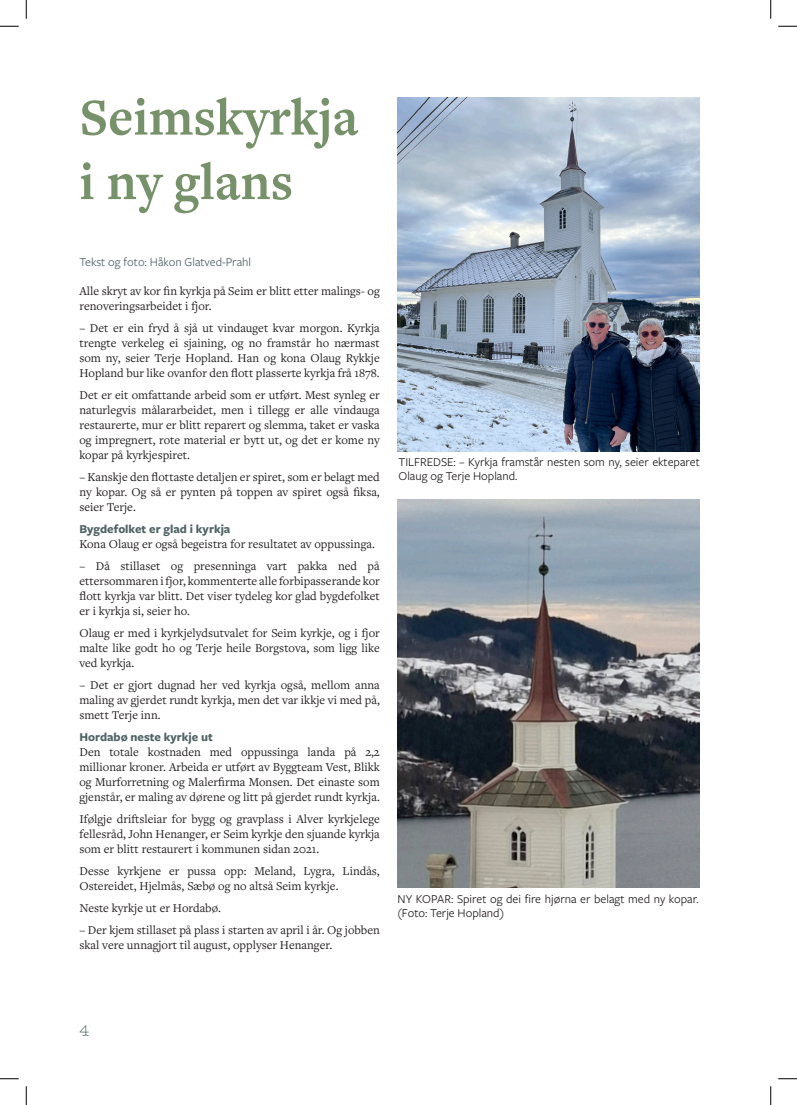
<style>
.page{position:relative;width:797px;height:1105px;background:#fff}
.page>*{position:absolute;margin:0;border:0;box-sizing:border-box;transform-origin:0 0}
.Artikkel_tittel{font:700 53.75px "Freight Text Pro";color:#77916a}
.Brødtekst{font:12.5px/15px "Freight Text Pro";color:#231f20;text-align:justify}
.Bildetekst{font:12.5px/14.4px "Freight Sans Pro";color:#231f20}
.Undertittel{font:700 12.5px "Freight Sans Pro";color:#516366}
.Byline{font:12.5px "Freight Sans Pro";color:#516366}
.t1{font:12.5px "Maritime Champion";color:#516366}
</style>
<div class="page">
<img style="left:397px;top:97px;width:302px;height:354px">
<img style="left:397px;top:499px;width:302px;height:388px">
<svg style="left:0;top:25px;width:19px;height:2px"></svg>
<svg style="left:778px;top:25px;width:19px;height:2px"></svg>
<svg style="left:0;top:1078px;width:19px;height:1px"></svg>
<svg style="left:778px;top:1078px;width:19px;height:1px"></svg>
<svg style="left:25px;top:0;width:2px;height:19px"></svg>
<svg style="left:25px;top:1086px;width:2px;height:19px"></svg>
<svg style="left:770px;top:0;width:1px;height:19px"></svg>
<svg style="left:770px;top:1086px;width:1px;height:19px"></svg>
<p class="Artikkel_tittel" style="left:79px;top:81px;width:280px">Seimskyrkja</p>
<p class="Artikkel_tittel" style="left:79px;top:146px;width:215px">i ny glans</p>
<p class="Byline" style="left:79px;top:253px;width:173px">Tekst og foto: Håkon Glatved-Prahl</p>
<p class="Brødtekst" style="left:79px;top:283px;width:302px">Alle skryt av kor fin kyrkja på Seim er blitt etter malings- og renoveringsarbeidet i fjor.</p>
<p class="Brødtekst" style="left:79px;top:320px;width:302px">– Det er ein fryd å sjå ut vindauget kvar morgon. Kyrkja trengte verkeleg ei sjaining, og no framstår ho nærmast som ny, seier Terje Hopland. Han og kona Olaug Rykkje Hopland bur like ovanfor den flott plasserte kyrkja frå 1878.</p>
<p class="Brødtekst" style="left:79px;top:387px;width:302px">Det er eit omfattande arbeid som er utført. Mest synleg er naturlegvis målararbeidet, men i tillegg er alle vindauga restaurerte, mur er blitt reparert og slemma, taket er vaska og impregnert, rote material er bytt ut, og det er kome ny kopar på kyrkjespiret.</p>
<p class="Brødtekst" style="left:79px;top:469px;width:302px">– Kanskje den flottaste detaljen er spiret, som er belagt med ny kopar. Og så er pynten på toppen av spiret også fiksa, seier Terje.</p>
<p class="Undertittel" style="left:79px;top:520px;width:152px">Bygdefolket er glad i kyrkja</p>
<p class="Brødtekst" style="left:79px;top:536px;width:297px">Kona Olaug er også begeistra for resultatet av oppussinga.</p>
<p class="Brødtekst" style="left:79px;top:558px;width:302px">– Då stillaset og presenninga vart pakka ned på ettersommaren i fjor, kommenterte alle forbipasserande kor flott kyrkja var blitt. Det viser tydeleg kor glad bygdefolket er i kyrkja si, seier ho.</p>
<p class="Brødtekst" style="left:79px;top:625px;width:302px">Olaug er med i kyrkjelydsutvalet for Seim kyrkje, og i fjor malte like godt ho og Terje heile Borgstova, som ligg like ved kyrkja.</p>
<p class="Brødtekst" style="left:79px;top:677px;width:302px">– Det er gjort dugnad her ved kyrkja også, mellom anna maling av gjerdet rundt kyrkja, men det var ikkje vi med på, smett Terje inn.</p>
<p class="Undertittel" style="left:79px;top:728px;width:135px">Hordabø neste kyrkje ut</p>
<p class="Brødtekst" style="left:79px;top:744px;width:302px">Den totale kostnaden med oppussinga landa på 2,2 millionar kroner. Arbeida er utført av Byggteam Vest, Blikk og Murforretning og Malerfirma Monsen. Det einaste som gjenstår, er maling av dørene og litt på gjerdet rundt kyrkja.</p>
<p class="Brødtekst" style="left:79px;top:811px;width:302px">Ifølgje driftsleiar for bygg og gravplass i Alver kyrkjelege fellesråd, John Henanger, er Seim kyrkje den sjuande kyrkja som er blitt restaurert i kommunen sidan 2021.</p>
<p class="Brødtekst" style="left:79px;top:863px;width:302px">Desse kyrkjene er pussa opp: Meland, Lygra, Lindås,<br>Ostereidet, Hjelmås, Sæbø og no altså Seim kyrkje.</p>
<p class="Brødtekst" style="left:79px;top:900px;width:143px">Neste kyrkje ut er Hordabø.</p>
<p class="Brødtekst" style="left:79px;top:922px;width:302px">– Der kjem stillaset på plass i starten av april i år. Og jobben skal vere unnagjort til august, opplyser Henanger.</p>
<p class="Bildetekst" style="left:398px;top:454px;width:303px">TILFREDSE: – Kyrkja framstår nesten som ny, seier ekteparet<br>Olaug og Terje Hopland.</p>
<p class="Bildetekst" style="left:397px;top:891px;width:303px">NY KOPAR: Spiret og dei fire hjørna er belagt med ny kopar. (Foto: Terje Hopland)</p>
<p class="t1" style="left:79px;top:1021px;width:11px">4</p>
</div>
